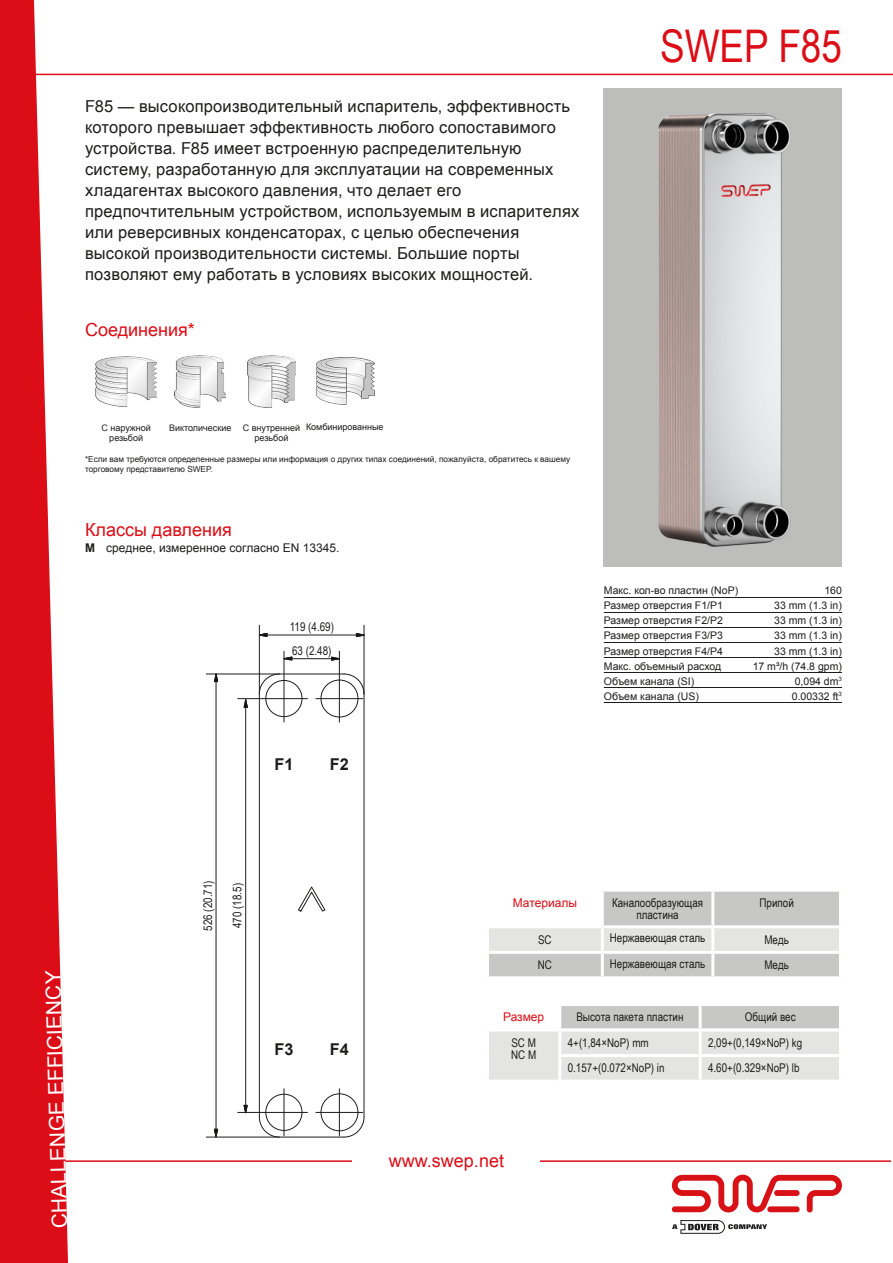
<style>
.page{position:relative;width:893px;height:1263px;background:#fff}
.page>*{position:absolute;margin:0;border:0;box-sizing:border-box;transform-origin:0 0}
.Rubrik_Arial_bold_30{font:45px "Arial Narrow";color:#dc0d16}
.t1{font:21px "Arial";color:#fff}
.Mellanrubrik_red_Ari{font:18px "Arial";color:#dc0d16}
.Ingress_Ariel_11_14{font:16.5px/21px "Arial";letter-spacing:.01em;color:#1d1d1b}
.t2{font:700 16.35px "Arial";color:#1d1d1b}
.Tabelltext_Ariel_nar{font:12px/12px "Arial Narrow";color:#1d1d1b;text-align:center}
.Ritning{font:12px "Arial Narrow";color:#1d1d1b}
.Pressure_classes{font:12px "Arial";color:#1d1d1b}
.Material_Size{font:12px "Arial";color:#dc0d16}
.Ports{font:10.5px "Arial";color:#1d1d1b}
.Connections_Arial_6{font:9px/10.5px "Arial";color:#1d1d1b;text-align:center}
.t3{font:8.25px/10.5px "Arial";color:#1d1d1b}
.s1{font-weight:700}
</style>
<div class="page">
<svg style="left:489px;top:892px;width:350px;height:84px;background:#d7d7d6"></svg>
<hr style="left:601px;top:892px;width:3px;height:33px;background:#fff">
<hr style="left:711px;top:892px;width:3px;height:33px;background:#fff">
<hr style="left:601px;top:928px;width:3px;height:23px;background:#fff">
<hr style="left:711px;top:928px;width:3px;height:23px;background:#fff">
<hr style="left:601px;top:954px;width:3px;height:22px;background:#fff">
<hr style="left:711px;top:954px;width:3px;height:22px;background:#fff">
<hr style="left:486px;top:925px;width:116px;height:3px;background:#fff">
<hr style="left:602px;top:925px;width:111px;height:3px;background:#fff">
<hr style="left:713px;top:925px;width:129px;height:3px;background:#fff">
<hr style="left:486px;top:951px;width:116px;height:3px;background:#fff">
<hr style="left:602px;top:951px;width:111px;height:3px;background:#fff">
<hr style="left:713px;top:951px;width:129px;height:3px;background:#fff">
<hr style="left:604px;top:597px;width:238px;height:1px;background:#1d1d1b">
<hr style="left:604px;top:612px;width:238px;height:1px;background:#1d1d1b">
<hr style="left:604px;top:627px;width:238px;height:1px;background:#1d1d1b">
<hr style="left:604px;top:642px;width:238px;height:1px;background:#1d1d1b">
<hr style="left:604px;top:657px;width:238px;height:1px;background:#1d1d1b">
<hr style="left:604px;top:672px;width:238px;height:1px;background:#1d1d1b">
<hr style="left:604px;top:687px;width:238px;height:1px;background:#1d1d1b">
<hr style="left:604px;top:702px;width:238px;height:1px;background:#1d1d1b">
<svg style="left:672px;top:1220px;width:95px;height:13px"></svg>
<svg style="left:672px;top:1175px;width:170px;height:37px"></svg>
<svg style="left:0;top:0;width:68px;height:1263px;fill:#dc0d16"></svg>
<hr style="left:0;top:1160px;width:891px;height:2px;background:#dc0d16">
<hr style="left:0;top:74px;width:893px;height:1px;background:#dc0d16">
<div style="left:353px;top:1154px;width:187px;height:13px;background:#fff"></div>
<img style="left:604px;top:88px;width:238px;height:478px">
<img style="left:96px;top:357px;width:61px;height:49px">
<img style="left:174px;top:355px;width:52px;height:53px">
<img style="left:247px;top:355px;width:48px;height:53px">
<img style="left:315px;top:357px;width:60px;height:48px">
<svg style="left:298px;top:886px;width:28px;height:26px"></svg>
<svg style="left:343px;top:1116px;width:21px;height:21px"></svg>
<svg style="left:258px;top:1116px;width:22px;height:21px"></svg>
<hr style="left:259px;top:694px;width:1px;height:423px;background:#1d1d1b">
<hr style="left:364px;top:694px;width:1px;height:423px;background:#1d1d1b">
<svg style="left:343px;top:673px;width:21px;height:22px"></svg>
<hr style="left:279px;top:673px;width:65px;height:1px;background:#1d1d1b">
<div style="left:265px;top:680px;width:37px;height:37px;border:1px solid #1d1d1b;border-radius:50%"></div>
<div style="left:321px;top:680px;width:37px;height:37px;border:1px solid #1d1d1b;border-radius:50%"></div>
<div style="left:321px;top:1093px;width:37px;height:38px;border:1px solid #1d1d1b;border-radius:50%"></div>
<div style="left:265px;top:1094px;width:37px;height:37px;border:1px solid #1d1d1b;border-radius:50%"></div>
<svg style="left:213px;top:674px;width:6px;height:16px"></svg>
<svg style="left:213px;top:1128px;width:6px;height:9px"></svg>
<hr style="left:216px;top:682px;width:1px;height:447px;background:#1d1d1b">
<hr style="left:206px;top:673px;width:73px;height:1px;background:#1d1d1b">
<hr style="left:206px;top:1137px;width:138px;height:1px;background:#1d1d1b">
<svg style="left:258px;top:632px;width:10px;height:6px"></svg>
<svg style="left:355px;top:632px;width:9px;height:6px"></svg>
<hr style="left:267px;top:635px;width:89px;height:1px;background:#1d1d1b">
<hr style="left:364px;top:625px;width:1px;height:69px;background:#1d1d1b">
<svg style="left:258px;top:673px;width:22px;height:22px"></svg>
<hr style="left:259px;top:625px;width:1px;height:56px;background:#1d1d1b">
<hr style="left:316px;top:1112px;width:47px;height:1px;background:#1d1d1b">
<hr style="left:339px;top:1089px;width:1px;height:47px;background:#1d1d1b">
<hr style="left:238px;top:1112px;width:69px;height:1px;background:#1d1d1b">
<hr style="left:284px;top:1089px;width:1px;height:47px;background:#1d1d1b">
<hr style="left:316px;top:698px;width:47px;height:1px;background:#1d1d1b">
<hr style="left:339px;top:651px;width:1px;height:71px;background:#1d1d1b">
<hr style="left:238px;top:698px;width:69px;height:1px;background:#1d1d1b">
<hr style="left:284px;top:651px;width:1px;height:71px;background:#1d1d1b">
<svg style="left:283px;top:656px;width:10px;height:5px"></svg>
<svg style="left:330px;top:656px;width:10px;height:5px"></svg>
<hr style="left:292px;top:658px;width:39px;height:1px;background:#1d1d1b">
<svg style="left:243px;top:698px;width:5px;height:18px"></svg>
<svg style="left:243px;top:1104px;width:5px;height:10px"></svg>
<hr style="left:245px;top:707px;width:1px;height:398px;background:#1d1d1b">
<svg style="left:489px;top:1006px;width:350px;height:73px;background:#dedede"></svg>
<hr style="left:699px;top:1031px;width:3px;height:23px;background:#fff">
<hr style="left:558px;top:1054px;width:142px;height:3px;background:#fff">
<hr style="left:700px;top:1054px;width:142px;height:3px;background:#fff">
<hr style="left:699px;top:1057px;width:3px;height:22px;background:#fff">
<hr style="left:486px;top:1028px;width:74px;height:3px;background:#fff">
<hr style="left:560px;top:1028px;width:140px;height:3px;background:#fff">
<hr style="left:700px;top:1028px;width:142px;height:3px;background:#fff">
<hr style="left:558px;top:1031px;width:3px;height:23px;background:#fff">
<hr style="left:558px;top:1057px;width:3px;height:22px;background:#fff">
<p class="Ingress_Ariel_11_14" style="left:85px;top:96px;width:496px">F85 — высокопроизводительный испаритель, эффективность которого превышает эффективность любого сопоставимого устройства. F85 имеет встроенную распределительную систему, разработанную для эксплуатации на современных хладагентах высокого давления, что делает его предпочтительным устройством, используемым в испарителях или реверсивных конденсаторах, с целью обеспечения высокой производительности системы. Большие порты позволяют ему работать в условиях высоких мощностей.</p>
<p class="Mellanrubrik_red_Ari" style="left:85px;top:318px;width:111px">Соединения*</p>
<p class="Rubrik_Arial_bold_30" style="left:660px;top:14px;width:183px">SWEP F85</p>
<p class="Connections_Arial_6" style="left:101px;top:423px;width:51px">С наружной резьбой</p>
<p class="Connections_Arial_6" style="left:169px;top:422px;width:64px">Виктолические</p>
<p class="Connections_Arial_6" style="left:243px;top:422px;width:59px">С внутренней резьбой</p>
<p class="Connections_Arial_6" style="left:306px;top:422px;width:79px">Комбинированные</p>
<p class="t3" style="left:85px;top:453px;width:487px">*Если вам требуются определенные размеры или информация о других типах соединений, пожалуйста, обратитесь к вашему торговому представителю SWEP.</p>
<p class="Mellanrubrik_red_Ari" style="left:85px;top:518px;width:148px">Классы давления</p>
<p class="Pressure_classes" style="left:85px;top:540px;width:256px"><span class="s1">M</span> среднее, измеренное согласно EN 13345.</p>
<p class="Ritning" style="left:290px;top:618px;width:46px">119 (4.69)</p>
<p class="Ritning" style="left:292px;top:642px;width:41px">63 (2.48)</p>
<p class="t2" style="left:274px;top:753px;width:21px">F1</p>
<p class="t2" style="left:330px;top:753px;width:21px">F2</p>
<p class="Ports" style="left:604px;top:584px;width:136px">Макс. кол-во пластин (NoP)</p>
<p class="Ports" style="left:604px;top:599px;width:121px">Размер отверстия F1/P1</p>
<p class="Ports" style="left:604px;top:614px;width:121px">Размер отверстия F2/P2</p>
<p class="Ports" style="left:604px;top:629px;width:121px">Размер отверстия F3/P3</p>
<p class="Ports" style="left:604px;top:644px;width:121px">Размер отверстия F4/P4</p>
<p class="Ports" style="left:604px;top:659px;width:119px">Макс. объемный расход</p>
<p class="Ports" style="left:604px;top:674px;width:92px">Объем канала (SI)</p>
<p class="Ports" style="left:604px;top:689px;width:97px">Объем канала (US)</p>
<p class="Ports" style="left:824px;top:584px;width:19px">160</p>
<p class="Ports" style="left:774px;top:599px;width:69px">33 mm (1.3 in)</p>
<p class="Ports" style="left:774px;top:614px;width:69px">33 mm (1.3 in)</p>
<p class="Ports" style="left:774px;top:629px;width:69px">33 mm (1.3 in)</p>
<p class="Ports" style="left:774px;top:644px;width:69px">33 mm (1.3 in)</p>
<p class="Ports" style="left:753px;top:659px;width:91px">17 m³/h (74.8 gpm)</p>
<p class="Ports" style="left:795px;top:674px;width:49px">0,094 dm<sup>3</sup></p>
<p class="Ports" style="left:792px;top:689px;width:52px">0.00332 ft<sup>3</sup></p>
<p class="t1" style="left:47px;top:1229px;width:259px;rotate:-92deg">CHALLENGE EFFICIENCY</p>
<p class="Ritning" style="left:199px;top:931px;width:52px;rotate:-90deg">526 (20.71)</p>
<p class="Ritning" style="left:228px;top:928px;width:46px;rotate:-90deg">470 (18.5)</p>
<p class="t2" style="left:274px;top:1038px;width:21px">F3</p>
<p class="t2" style="left:330px;top:1038px;width:21px">F4</p>
<p class="Material_Size" style="left:513px;top:895px;width:66px">Материалы</p>
<p class="Tabelltext_Ariel_nar" style="left:612px;top:896px;width:93px">Каналообразующая пластина</p>
<p class="Tabelltext_Ariel_nar" style="left:759px;top:896px;width:36px">Припой</p>
<p class="Tabelltext_Ariel_nar" style="left:538px;top:933px;width:15px">SC</p>
<p class="Tabelltext_Ariel_nar" style="left:610px;top:932px;width:97px">Нержавеющая сталь</p>
<p class="Tabelltext_Ariel_nar" style="left:764px;top:933px;width:26px">Медь</p>
<p class="Tabelltext_Ariel_nar" style="left:538px;top:958px;width:16px">NC</p>
<p class="Tabelltext_Ariel_nar" style="left:610px;top:957px;width:97px">Нержавеющая сталь</p>
<p class="Tabelltext_Ariel_nar" style="left:764px;top:958px;width:26px">Медь</p>
<p class="Material_Size" style="left:503px;top:1009px;width:43px">Размер</p>
<p class="Tabelltext_Ariel_nar" style="left:576px;top:1010px;width:109px">Высота пакета пластин</p>
<p class="Tabelltext_Ariel_nar" style="left:745px;top:1010px;width:52px">Общий вес</p>
<p class="Tabelltext_Ariel_nar" style="left:511px;top:1036px;width:26px">SC M</p>
<p class="Tabelltext_Ariel_nar" style="left:511px;top:1048px;width:27px">NC M</p>
<p class="Mellanrubrik_red_Ari" style="left:389px;top:1149px;width:117px">www.swep.net</p>
<p class="Tabelltext_Ariel_nar" style="left:568px;top:1036px;width:82px">4+(1,84×NoP) mm</p>
<p class="Tabelltext_Ariel_nar" style="left:708px;top:1036px;width:96px">2,09+(0,149×NoP) kg</p>
<p class="Tabelltext_Ariel_nar" style="left:568px;top:1061px;width:98px">0.157+(0.072×NoP) in</p>
<p class="Tabelltext_Ariel_nar" style="left:708px;top:1061px;width:93px">4.60+(0.329×NoP) lb</p>
</div>
